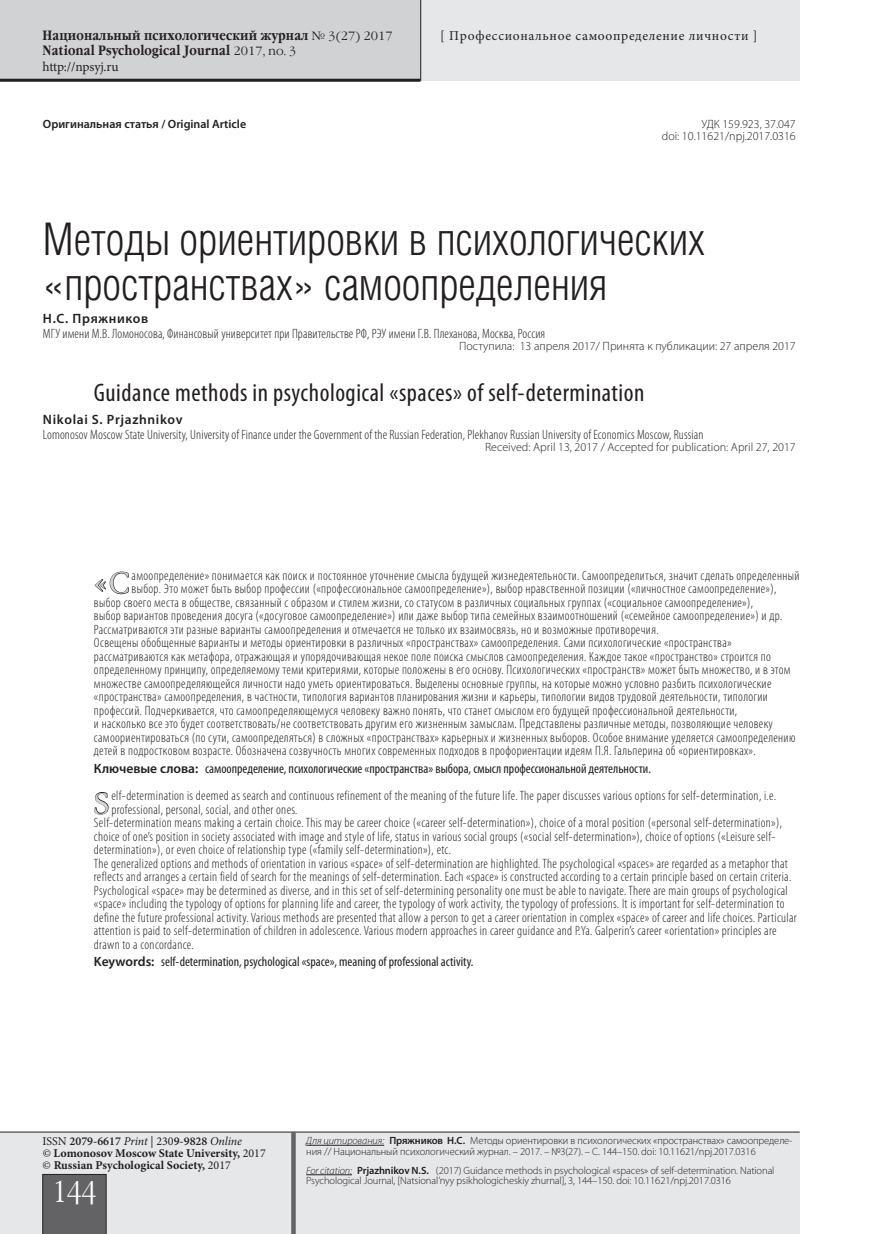
<style>
.page{position:relative;width:872px;height:1234px;background:#fff}
.page>*{position:absolute;margin:0;border:0;box-sizing:border-box;transform-origin:0 0}
.Header___Article{font:45px/45px "Helios Cond Light C";color:#231f20}
.Page_num{font:30px "Garamond Narrow C";color:#fff}
.Resume_MAIN___1st{font:29.1px "Garamond C";color:#d1d2d4}
.Header___Article___E{font:condensed 25.5px "Myriad Pro";letter-spacing:.02em;color:#231f20}
.Resume_MAIN{font:300 condensed 13.5px/13.5px "Myriad Pro";letter-spacing:.025em;color:#231f20}
.Resume_MAIN___1st-2{font:300 condensed 13.5px/13.5px "Myriad Pro";letter-spacing:.025em;color:#231f20}
.Autor___HEADER{font:300 condensed 13.5px/15px "Myriad Pro";letter-spacing:.01em;color:#231f20}
.Resume_KEYWORDS{font:condensed 13.5px "Myriad Pro";color:#231f20}
.t1{font:700 13.5px/15px "Garamond Narrow C";letter-spacing:.01em;color:#231f20}
.t2{font:13.5px "Minion Pro";letter-spacing:.05em;color:#231f20}
.t3{font:13.5px "Minion Pro";letter-spacing:-.015em;color:#231f20}
.Code_prefix{font:300 12px "Myriad Pro";color:#231f20}
.t4{font:700 12px/12px "Minion Pro";color:#231f20}
.Code_prefix-2{font:600 12px "Myriad Pro";color:#231f20}
.t5{font:300 10.5px/10.5px "Myriad Pro";letter-spacing:-.01em;color:#231f20}
.s1{font-family:"Garamond C";font-weight:400;font-size:12px}
.s2{font-weight:600;font-stretch:normal}
.s3{font-weight:400}
.s4{font-weight:600}
.s5{font-weight:400;font-style:italic}
.s6{font-style:italic}
</style>
<div class="page">
<div style="left:0;top:0;width:799px;height:81px;background:#e6e7e9"></div>
<div style="left:0;top:0;width:421px;height:79px;background:#d1d2d4"></div>
<div style="left:0;top:1132px;width:799px;height:101px;background:#e6e7e9"></div>
<hr style="left:0;top:1131px;width:799px;height:1px;background:#231f20">
<div style="left:43px;top:1173px;width:63px;height:60px;background:#636366"></div>
<hr style="left:0;top:79px;width:420px;height:3px;background:#231f20">
<div style="left:291px;top:1131px;width:5px;height:102px;background:#636366"></div>
<hr style="left:420px;top:0;width:1px;height:81px;background:#231f20">
<hr style="left:306px;top:1144px;width:78px;height:1px;background:#231f20">
<hr style="left:306px;top:1174px;width:46px;height:1px;background:#231f20">
<svg style="left:94px;top:571px;width:35px;height:23px"></svg>
<svg style="left:94px;top:792px;width:15px;height:22px"></svg>
<p class="t1" style="left:43px;top:28px;width:352px">Национальный психологический журнал <span class="s1">№ 3(27) 2017<br></span>National Psychological Journal <span class="s1">2017, no. 3</span></p>
<p class="t3" style="left:43px;top:57px;width:78px">http://npsyj.ru</p>
<p class="t2" style="left:440px;top:26px;width:319px">[ Профессиональное самоопределение личности ]</p>
<p class="Code_prefix-2" style="left:43px;top:116px;width:205px">Оригинальная статья / Original Article</p>
<p class="Code_prefix" style="left:701px;top:117px;width:96px">УДК 159.923, 37.047</p>
<p class="Code_prefix" style="left:662px;top:129px;width:135px">doi: 10.11621/npj.2017.0316</p>
<p class="Header___Article" style="left:43px;top:216px;width:663px">Методы ориентировки в психологических «пространствах» самоопределения</p>
<p class="Autor___HEADER" style="left:43px;top:311px;width:504px"><span class="s2">Н.С. Пряжников<br></span>МГУ имени М.В. Ломоносова, Финансовый университет при Правительстве РФ, РЭУ имени Г.В. Плеханова, Москва, Россия</p>
<p class="Code_prefix" style="left:459px;top:339px;width:338px">Поступила: 13 апреля 2017/ Принята к публикации: 27 апреля 2017</p>
<p class="Header___Article___E" style="left:94px;top:376px;width:552px">Guidance methods in psychological «spaces» of self-determination</p>
<p class="Autor___HEADER" style="left:43px;top:412px;width:662px"><span class="s2">Nikolai S. Prjazhnikov<br></span>Lomonosov Moscow State University, University of Finance under the Government of the Russian Federation, Plekhanov Russian University of Economics Moscow, Russian</p>
<p class="Code_prefix" style="left:485px;top:440px;width:312px">Received: April 13, 2017 / Accepted for publication: April 27, 2017</p>
<p class="Resume_MAIN___1st" style="left:94px;top:567px;width:37px">«С</p>
<p class="Resume_MAIN___1st-2" style="left:132px;top:568px;width:669px">амоопределение» понимается как поиск и постоянное уточнение смысла будущей жизнедеятельности. Самоопределиться, значит сделать определенный</p>
<p class="Resume_MAIN___1st-2" style="left:132px;top:581px;width:646px">выбор. Это может быть выбор профессии («профессиональное самоопределение»), выбор нравственной позиции («личностное самоопределение»),</p>
<p class="Resume_MAIN___1st-2" style="left:94px;top:595px;width:660px">выбор своего места в обществе, связанный с образом и стилем жизни, со статусом в различных социальных группах («социальное самоопределение»),</p>
<p class="Resume_MAIN___1st-2" style="left:94px;top:608px;width:690px">выбор вариантов проведения досуга («досуговое самоопределение») или даже выбор типа семейных взаимоотношений («семейное самоопределение») и др.</p>
<p class="Resume_MAIN___1st-2" style="left:94px;top:622px;width:566px">Рассматриваются эти разные варианты самоопределения и отмечается не только их взаимосвязь, но и возможные противоречия.</p>
<p class="Resume_MAIN" style="left:94px;top:635px;width:703px">Освещены обобщенные варианты и методы ориентировки в различных «пространствах» самоопределения. Сами психологические «пространства» рассматриваются как метафора, отражающая и упорядочивающая некое поле поиска смыслов самоопределения. Каждое такое «пространство» строится по определенному принципу, определяемому теми критериями, которые положены в его основу. Психологических «пространств» может быть множество, и в этом множестве самоопределяющейся личности надо уметь ориентироваться. Выделены основные группы, на которые можно условно разбить психологические «пространства» самоопределения, в частности, типология вариантов планирования жизни и карьеры, типологии видов трудовой деятельности, типологии профессий. Подчеркивается, что самоопределяющемуся человеку важно понять, что станет смыслом его будущей профессиональной деятельности,<br>и насколько все это будет соответствовать/не соответствовать другим его жизненным замыслам. Представлены различные методы, позволяющие человеку самоориентироваться (по сути, самоопределяться) в сложных «пространствах» карьерных и жизненных выборов. Особое внимание уделяется самоопределению детей в подростковом возрасте. Обозначена созвучность многих современных подходов в профориентации идеям П.Я. Гальперина об «ориентировках».</p>
<p class="Resume_KEYWORDS" style="left:94px;top:760px;width:558px"><span class="s2">Ключевые слова:</span> самоопределение, психологические «пространства» выбора, смысл профессиональной деятельности.</p>
<p class="Resume_MAIN___1st" style="left:94px;top:787px;width:17px">S</p>
<p class="Resume_MAIN___1st-2" style="left:111px;top:788px;width:666px">elf-determination is deemed as search and continuous refinement of the meaning of the future life. The paper discusses various options for self-determination, i.e. professional, personal, social, and other ones.</p>
<p class="Resume_MAIN" style="left:94px;top:815px;width:689px">Self-determination means making a certain choice. This may be career choice («career self-determination»), choice of a moral position («personal self-determination»), choice of one’s position in society associated with image and style of life, status in various social groups («social self-determination»), choice of options («Leisure self&shy;determination»), or even choice of relationship type («family self-determination»), etc.</p>
<p class="Resume_MAIN" style="left:94px;top:856px;width:699px">The generalized options and methods of orientation in various «space» of self-determination are highlighted. The psychological «spaces» are regarded as a metaphor that reflects and arranges a certain field of search for the meanings of self-determination. Each «space» is constructed according to a certain principle based on certain criteria.</p>
<p class="Resume_MAIN" style="left:94px;top:883px;width:704px">Psychological «space» may be determined as diverse, and in this set of self-determining personality one must be able to navigate. There are main groups of psychological «space» including the typology of options for planning life and career, the typology of work activity, the typology of professions. It is important for self-determination to define the future professional activity. Various methods are presented that allow a person to get a career orientation in complex «space» of career and life choices. Particular attention is paid to self-determination of children in adolescence. Various modern approaches in career guidance and P.Ya. Galperin’s career «orientation» principles are drawn to a concordance.</p>
<p class="Resume_KEYWORDS" style="left:94px;top:953px;width:381px"><span class="s2">Keywords:</span> self-determination, psychological «space», meaning of professional activity.</p>
<p class="t4" style="left:43px;top:1134px;width:225px"><span class="s3">ISSN</span> <span class="s4">2079-6617</span> <span class="s5">Print</span> <span class="s3">| 230</span><span class="s4">9-9828</span> <span class="s5">Online<br>©</span> Lomonosov Moscow State University, <span class="s3">2017 ©</span> Russian Psychological Society, <span class="s3">2017</span></p>
<p class="Page_num" style="left:52px;top:1175px;width:45px">144</p>
<p class="t5" style="left:306px;top:1134px;width:487px"><span class="s6">Для цитирования:</span> <span class="s4">Пряжников Н.С.</span> Методы ориентировки в психологических «пространствах» самоопределе&shy;ния // Национальный психологический журнал. – 2017. – №3(27). – С. 144–150. doi: 10.11621/npj.2017.0316</p>
<p class="t5" style="left:306px;top:1164px;width:470px"><span class="s6">For citation:</span> <span class="s4">Prjazhnikov N.S.</span> (2017) Guidance methods in psychological «spaces» of self-determination. National<br>Psychological Journal, [Natsional’nyy psikhologicheskiy zhurnal], 3, 144–150. doi: 10.11621/npj.2017.0316</p>
</div>
